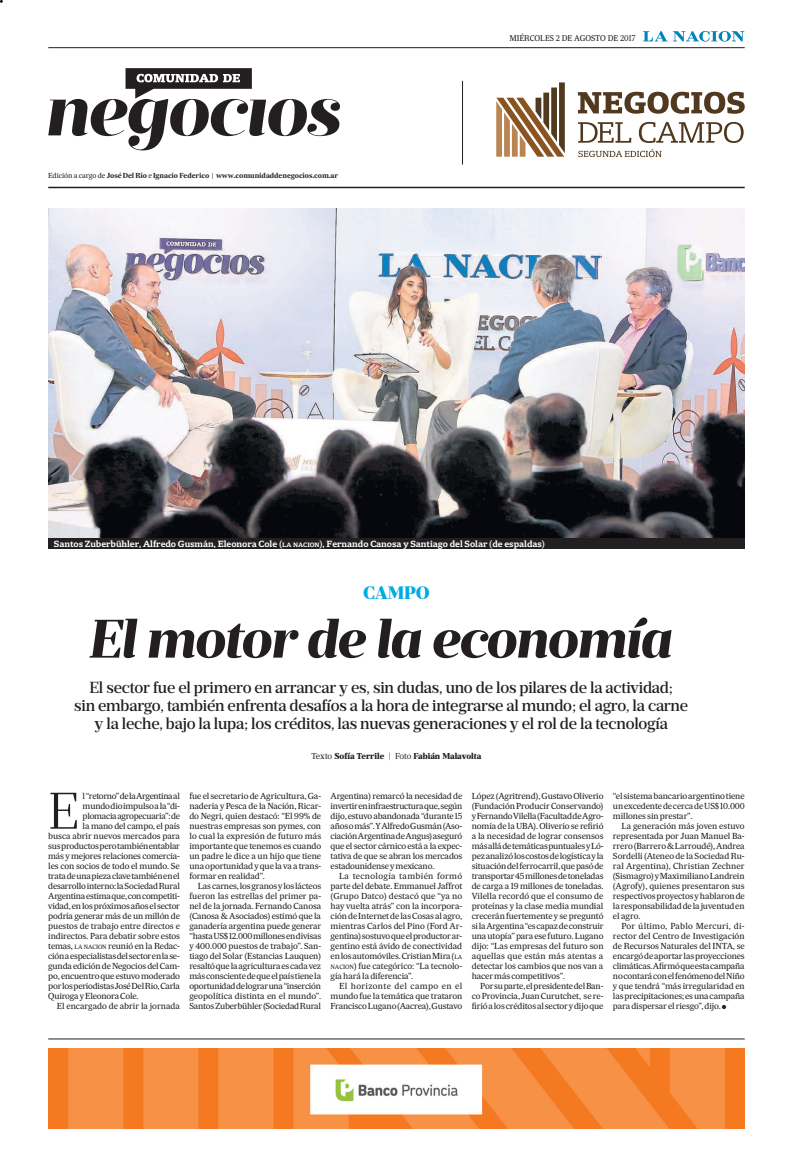
<style>
.page{position:relative;width:793px;height:1163px;background:#fff}
.page>*{position:absolute;margin:0;border:0;box-sizing:border-box;transform-origin:0 0}
.t1{font:italic 800 54px "Prumo Deck";letter-spacing:-.025em;color:#231f20}
.t2{font:51.3px "Prumo Text";color:#231f20}
.t3{font:900 18px "Prumo Deck";letter-spacing:-.005em;color:#00abe4}
.t4{font:500 16px/18px "Prumo Text";letter-spacing:-.015em;color:#231f20;text-align:center}
.t5{font:600 8.6px "Sueca Slab";letter-spacing:-.005em;color:#fff}
.t6{font:800 8.6px "Prumo Text";color:#231f20}
.t7{font:8.4px/10px "Sueca";letter-spacing:-.02em;color:#231f20;text-align:justify}
.t8{font:8.4px "Sueca";color:#231f20}
.t9{font:8.4px "Sueca";letter-spacing:-.04em;color:#231f20}
.t10{font:8px "Sueca";letter-spacing:-.005em;color:#231f20;scale:.96 1}
.t11{font:700 7px "Sueca";letter-spacing:-.01em;color:#231f20}
.s1{font-weight:400}
.s2{font-size:6px}
.s3{font-size:5.9px}
.s4{font-family:"Prumo Banner";font-weight:400}
.s5{font-family:"Sueca";font-weight:400;font-size:8.4px}
</style>
<div class="page">
<svg style="left:642px;top:31px;width:101px;height:11px"></svg>
<svg style="left:48px;top:68px;width:292px;height:82px"></svg>
<hr style="left:48px;top:187px;width:696px;height:1px;background:#231f20">
<hr style="left:48px;top:1038px;width:696px;height:1px;background:#231f20">
<img style="left:48px;top:208px;width:696px;height:330px">
<hr style="left:462px;top:81px;width:1px;height:83px;background:#231f20">
<hr style="left:48px;top:47px;width:696px;height:1px;background:#231f20">
<div style="left:48px;top:538px;width:696px;height:11px;background:#231f20"></div>
<svg style="left:577px;top:92px;width:167px;height:22px"></svg>
<svg style="left:578px;top:122px;width:53px;height:21px"></svg>
<svg style="left:638px;top:122px;width:105px;height:21px"></svg>
<svg style="left:496px;top:82px;width:68px;height:75px"></svg>
<svg style="left:578px;top:149px;width:83px;height:8px"></svg>
<img style="left:48px;top:1048px;width:696px;height:80px">
<p class="t11" style="left:48px;top:170px;width:291px"><span class="s1">Edición a cargo de</span> José Del Rio <span class="s1">e</span> Ignacio Federico | www.comunidaddenegocios.com.ar</p>
<p class="t10" style="left:509px;top:32px;width:133px">miércoles 2 de agosto de 2017</p>
<p class="t5" style="left:54px;top:538px;width:492px">Santos Zuberbühler, Alfredo Gusmán, Eleonora Cole (<span class="s2">LA NACION</span>), Fernando Canosa y Santiago del Solar (de espaldas)</p>
<h3 class="t3" style="left:363px;top:581px;width:68px">CAMPO</h3>
<h1 class="t1" style="left:89px;top:606px;width:585px">El motor de la economía</h1>
<p class="t4" style="left:74px;top:678px;width:615px">El sector fue el primero en arrancar y es, sin dudas, uno de los pilares de la actividad;<br>sin embargo, también enfrenta desafíos a la hora de integrarse al mundo; el agro, la carne y la leche, bajo la lupa; los créditos, las nuevas generaciones y el rol de la tecnología</p>
<h2 class="t2" style="left:48px;top:780px;width:32px">E</h2>
<p class="t9" style="left:83px;top:789px;width:99px">l “retorno” de la Argentina al</p>
<p class="t7" style="left:83px;top:800px;width:99px">mundo dio impulso a la “di-</p>
<p class="t7" style="left:83px;top:810px;width:99px">plomacia agropecuaria”: de</p>
<p class="t7" style="left:83px;top:820px;width:99px">la mano del campo, el país</p>
<p class="t7" style="left:48px;top:830px;width:133px">busca abrir nuevos mercados para</p>
<p class="t7" style="left:48px;top:840px;width:133px">sus productos pero también entablar</p>
<p class="t7" style="left:48px;top:850px;width:133px">más y mejores relaciones comercia-</p>
<p class="t7" style="left:48px;top:860px;width:133px">les con socios de todo el mundo. Se</p>
<p class="t7" style="left:48px;top:870px;width:133px">trata de una pieza clave también en el</p>
<p class="t7" style="left:48px;top:880px;width:133px">desarrollo interno: la Sociedad Rural</p>
<p class="t7" style="left:48px;top:890px;width:133px">Argentina estima que, con competiti-</p>
<p class="t7" style="left:48px;top:900px;width:133px">vidad, en los próximos años el sector</p>
<p class="t7" style="left:48px;top:910px;width:133px">podría generar más de un millón de</p>
<p class="t7" style="left:48px;top:920px;width:133px">puestos de trabajo entre directos e</p>
<p class="t7" style="left:48px;top:930px;width:133px">indirectos. Para debatir sobre estos</p>
<p class="t7" style="left:48px;top:940px;width:133px">temas, <span class="s3">LA NACION</span> reunió en la Redac-</p>
<p class="t7" style="left:48px;top:950px;width:133px">ción a especialistas del sector en la se-</p>
<p class="t7" style="left:48px;top:960px;width:133px">gunda edición de Negocios del Cam-</p>
<p class="t7" style="left:48px;top:970px;width:133px">po, encuentro que estuvo moderado</p>
<p class="t7" style="left:48px;top:980px;width:133px">por los periodistas José Del Rio, Carla</p>
<p class="t7" style="left:48px;top:990px;width:92px">Quiroga y Eleonora Cole.</p>
<p class="t8" style="left:57px;top:999px;width:125px">El encargado de abrir la jornada</p>
<p class="t6" style="left:311px;top:750px;width:171px"><span class="s4">Texto</span> Sofía Terrile <span class="s5">|</span> <span class="s4">Foto</span> Fabián Malavolta</p>
<p class="t7" style="left:189px;top:790px;width:133px">fue el secretario de Agricultura, Ga&shy;nadería y Pesca de la Nación, Ricar&shy;do Negri, quien destacó: “El 99% de nuestras empresas son pymes, con lo cual la expresión de futuro más importante que tenemos es cuando un padre le dice a un hijo que tiene una oportunidad y que la va a trans&shy;formar en realidad”.</p>
<p class="t7" style="left:189px;top:880px;width:133px;text-indent:9px">Las carnes, los granos y los lácteos fueron las estrellas del primer pa&shy;nel de la jornada. Fernando Canosa (Canosa &amp; Asociados) estimó que la ganadería argentina puede generar “hasta US$ 12.000 millones en divisas y 400.000 puestos de trabajo”. San&shy;tiago del Solar (Estancias Lauquen) resaltó que la agricultura es cada vez más consciente de que el país tiene la oportunidad de lograr una “inserción geopolítica distinta en el mundo”.<br>Santos Zuberbühler (Sociedad Rural</p>
<p class="t7" style="left:330px;top:790px;width:133px">Argentina) remarcó la necesidad de invertir en infraestructura que, según dijo, estuvo abandonada “durante 15 años o más”. Y Alfredo Gusmán (Aso&shy;ciación Argentina de Angus) aseguró que el sector cárnico está a la expec&shy;tativa de que se abran los mercados estadounidense y mexicano.</p>
<p class="t7" style="left:330px;top:869px;width:133px;text-indent:9px">La tecnología también formó parte del debate. Emmanuel Jaffrot (Grupo Datco) destacó que “ya no hay vuelta atrás” con la incorpora&shy;ción de Internet de las Cosas al agro, mientras Carlos del Pino (Ford Ar&shy;gentina) sostuvo que el productor ar&shy;gentino está ávido de conectividad en los automóviles. Cristian Mira (<span class="s3">LA NACION</span>) fue categórico: “La tecnolo&shy;gía hará la diferencia”.</p>
<p class="t7" style="left:330px;top:980px;width:133px;text-indent:9px">El horizonte del campo en el mundo fue la temática que trataron Francisco Lugano (Aacrea), Gustavo</p>
<p class="t7" style="left:471px;top:790px;width:133px">López (Agritrend), Gustavo Oliverio (Fundación Producir Conservando) y Fernando Vilella (Facultad de Agro&shy;nomía de la UBA). Oliverio se refirió a la necesidad de lograr consensos más allá de temáticas puntuales y Ló&shy;pez analizó los costos de logística y la situación del ferrocarril, que pasó de transportar 45 millones de toneladas de carga a 19 millones de toneladas.<br>Vilella recordó que el consumo de proteínas y la clase media mundial crecerán fuertemente y se preguntó si la Argentina “es capaz de construir una utopía” para ese futuro. Lugano dijo: “Las empresas del futuro son aquellas que están más atentas a detectar los cambios que nos van a hacer más competitivos”.</p>
<p class="t7" style="left:471px;top:980px;width:133px;text-indent:9px">Por su parte, el presidente del Ban&shy;co Provincia, Juan Curutchet, se re&shy;firió a los créditos al sector y dijo que</p>
<p class="t7" style="left:612px;top:790px;width:133px">“el sistema bancario argentino tiene un excedente de cerca de US$ 10.000 millones sin prestar”.</p>
<p class="t7" style="left:612px;top:819px;width:133px;text-indent:9px">La generación más joven estuvo representada por Juan Manuel Ba&shy;rrero (Barrero &amp; Larroudé), Andrea Sordelli (Ateneo de la Sociedad Ru&shy;ral Argentina), Christian Zechner (Sismagro) y Maximiliano Landrein (Agrofy), quienes presentaron sus respectivos proyectos y hablaron de la responsabilidad de la juventud en el agro.</p>
<p class="t7" style="left:612px;top:919px;width:133px;text-indent:9px">Por último, Pablo Mercuri, di&shy;rector del Centro de Investigación de Recursos Naturales del INTA, se encargó de aportar las proyecciones climáticas. Afirmó que esta campaña no contará con el fenómeno del Niño y que tendrá “más irregularidad en las precipitaciones; es una campaña para dispersar el riesgo”, dijo.ß</p>
</div>
